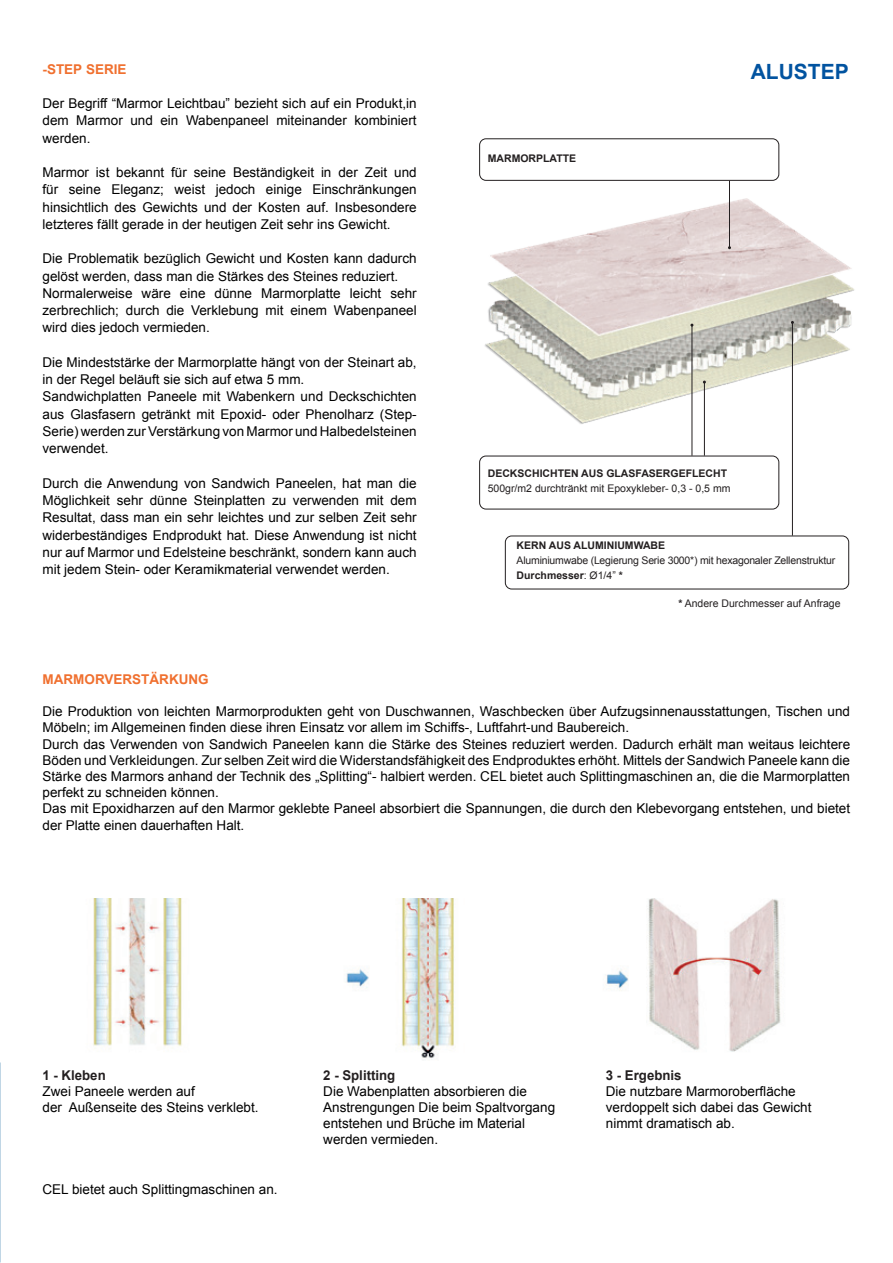
<style>
.page{position:relative;width:893px;height:1263px;background:#fff}
.page>*{position:absolute;margin:0;border:0;box-sizing:border-box;transform-origin:0 0}
.t1{font:700 21px "Arial";color:#0153a0}
.t2{font:13.5px/17.2px "Arial";color:#000}
.t3{font:700 13.5px "Arial";color:#231f20}
.t4{font:700 13.5px "Arial";color:#f0702f}
.t5{font:10.5px/15px "Arial";letter-spacing:-.02em;color:#231f20}
.t6{font:10.5px "Arial";color:#231f20}
.t7{font:700 10.5px "Arial";color:#231f20}
.s1{font-weight:700}
</style>
<div class="page">
<hr style="left:0;top:1062px;width:1px;height:201px;background:#000e37">
<svg style="left:0;top:1062px;width:1px;height:13px"></svg>
<img style="left:485px;top:198px;width:370px;height:231px">
<div style="left:505px;top:536px;width:344px;height:53px;border:1px solid #231f20;border-radius:6px"></div>
<div style="left:479px;top:456px;width:300px;height:53px;border:1px solid #231f20;border-radius:6px"></div>
<div style="left:479px;top:138px;width:300px;height:43px;border:1px solid #231f20;border-radius:6px"></div>
<hr style="left:704px;top:382px;width:1px;height:74px;background:#231f20">
<hr style="left:692px;top:325px;width:1px;height:131px;background:#231f20">
<hr style="left:792px;top:322px;width:1px;height:214px;background:#231f20">
<hr style="left:729px;top:181px;width:1px;height:67px;background:#231f20">
<img style="left:346px;top:898px;width:108px;height:160px">
<img style="left:93px;top:898px;width:89px;height:151px">
<img style="left:605px;top:898px;width:176px;height:154px">
<p class="t4" style="left:43px;top:60px;width:86px">-STEP SERIE</p>
<h1 class="t1" style="left:751px;top:58px;width:100px">ALUSTEP</h1>
<p class="t2" style="left:43px;top:95px;width:376px;text-align:justify">Der Begriff “Marmor Leichtbau” bezieht sich auf ein Produkt,in dem Marmor und ein Wabenpaneel miteinander kombiniert werden.</p>
<p class="t2" style="left:43px;top:164px;width:376px;text-align:justify">Marmor ist bekannt für seine Beständigkeit in der Zeit und für seine Eleganz; weist jedoch einige Einschränkungen hinsichtlich des Gewichts und der Kosten auf. Insbesondere letzteres fällt gerade in der heutigen Zeit sehr ins Gewicht.</p>
<p class="t2" style="left:43px;top:250px;width:376px">Die Problematik bezüglich Gewicht und Kosten kann dadurch gelöst werden, dass man die Stärkes des Steines reduziert.<br>Normalerweise wäre eine dünne Marmorplatte leicht sehr zerbrechlich; durch die Verklebung mit einem Wabenpaneel wird dies jedoch vermieden.</p>
<p class="t2" style="left:43px;top:354px;width:376px">Die Mindeststärke der Marmorplatte hängt von der Steinart ab, in der Regel beläuft sie sich auf etwa 5 mm.<br>Sandwichplatten Paneele mit Wabenkern und Deckschichten aus Glasfasern getränkt mit Epoxid- oder Phenolharz (Step-Serie) werden zur Verstärkung von Marmor und Halbedelsteinen verwendet.</p>
<p class="t2" style="left:43px;top:474px;width:376px;text-align:justify">Durch die Anwendung von Sandwich Paneelen, hat man die Möglichkeit sehr dünne Steinplatten zu verwenden mit dem Resultat, dass man ein sehr leichtes und zur selben Zeit sehr widerbeständiges Endprodukt hat. Diese Anwendung ist nicht nur auf Marmor und Edelsteine beschränkt, sondern kann auch mit jedem Stein- oder Keramikmaterial verwendet werden.</p>
<p class="t7" style="left:488px;top:151px;width:90px">MARMORPLATTE</p>
<p class="t7" style="left:488px;top:466px;width:241px">DECKSCHICHTEN AUS GLASFASERGEFLECHT</p>
<p class="t6" style="left:488px;top:481px;width:244px">500gr/m2 durchtränkt mit Epoxykleber- 0,3 - 0,5 mm</p>
<p class="t7" style="left:517px;top:539px;width:150px">KERN AUS ALUMINIUMWABE</p>
<p class="t5" style="left:517px;top:553px;width:320px">Aluminiumwabe (Legierung Serie 3000*) mit hexagonaler Zellenstruktur<br><span class="s1">Durchmesser</span>: Ø1/4” <span class="s1">*</span></p>
<p class="t6" style="left:678px;top:596px;width:164px"><span class="s1">*</span> Andere Durchmesser auf Anfrage</p>
<p class="t4" style="left:43px;top:670px;width:168px">MARMORVERSTÄRKUNG</p>
<p class="t2" style="left:43px;top:703px;width:809px;line-height:16.2px">Die Produktion von leichten Marmorprodukten geht von Duschwannen, Waschbecken über Aufzugsinnenausstattungen, Tischen und Möbeln; im Allgemeinen finden diese ihren Einsatz vor allem im Schiffs-, Luftfahrt-und Baubereich.<br>Durch das Verwenden von Sandwich Paneelen kann die Stärke des Steines reduziert werden. Dadurch erhält man weitaus leichtere Böden und Verkleidungen. Zur selben Zeit wird die Widerstandsfähigkeit des Endproduktes erhöht. Mittels der Sandwich Paneele kann die Stärke des Marmors anhand der Technik des „Splitting“- halbiert werden. CEL bietet auch Splittingmaschinen an, die die Marmorplatten perfekt zu schneiden können.<br>Das mit Epoxidharzen auf den Marmor geklebte Paneel absorbiert die Spannungen, die durch den Klebevorgang entstehen, und bietet der Platte einen dauerhaften Halt.</p>
<p class="t3" style="left:43px;top:1066px;width:65px">1 - Kleben</p>
<p class="t2" style="left:43px;top:1083px;width:218px;line-height:16.2px">Zwei Paneele werden auf<br>der Außenseite des Steins verklebt.</p>
<p class="t2" style="left:43px;top:1181px;width:237px">CEL bietet auch Splittingmaschinen an.</p>
<p class="t3" style="left:323px;top:1066px;width:74px">2 - Splitting</p>
<p class="t2" style="left:323px;top:1083px;width:233px;line-height:16.2px">Die Wabenplatten absorbieren die<br>Anstrengungen Die beim Spaltvorgang entstehen und Brüche im Material werden vermieden.</p>
<p class="t3" style="left:606px;top:1066px;width:77px">3 - Ergebnis</p>
<p class="t2" style="left:606px;top:1083px;width:207px;line-height:16.2px">Die nutzbare Marmoroberfläche verdoppelt sich dabei das Gewicht nimmt dramatisch ab.</p>
</div>
